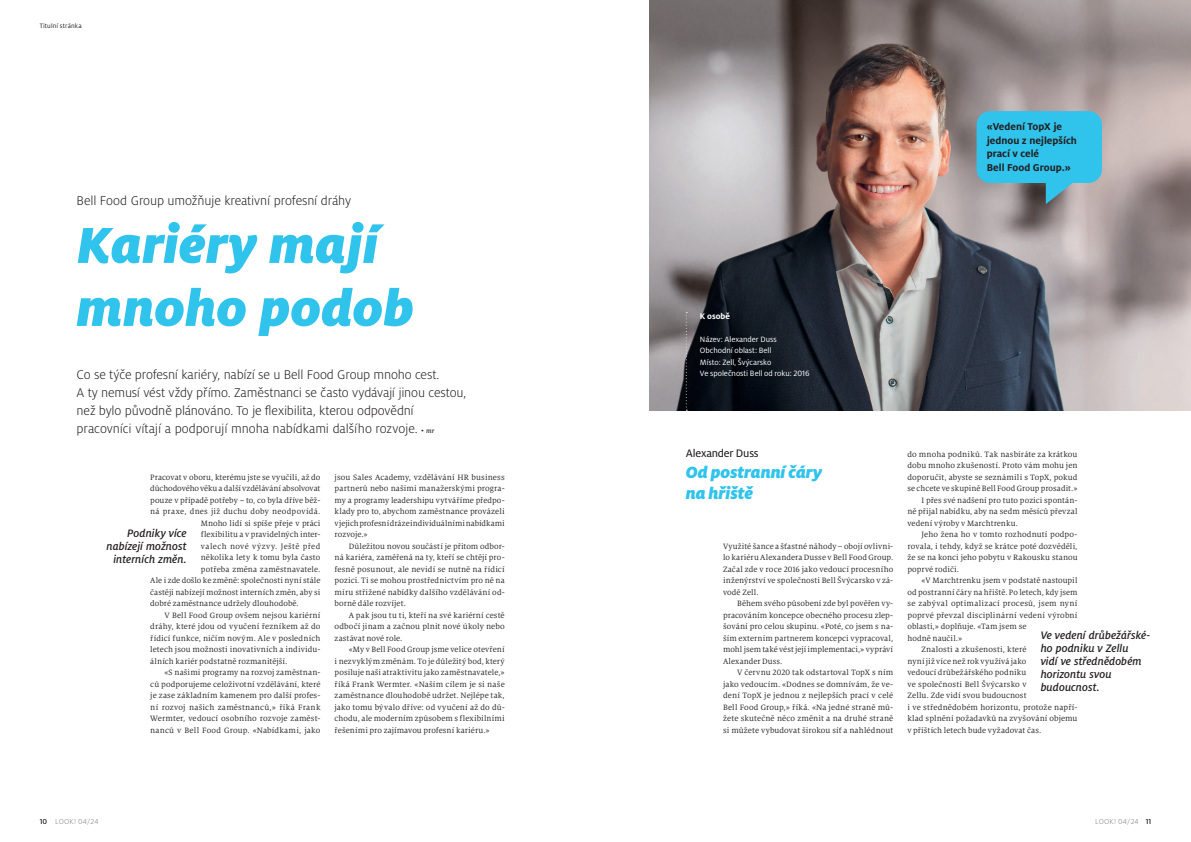
<style>
.page{position:relative;width:1191px;height:842px;background:#fff}
.page>*{position:absolute;margin:0;border:0;box-sizing:border-box;transform-origin:0 0}
.t1{font:italic 900 56px/63px "Milo Pro";color:#30c3ec}
.t2{font:italic 900 18px/21px "Milo Pro";letter-spacing:-.005em;color:#30c3ec}
.t3{font:300 14px/18px "Milo Pro";letter-spacing:-.01em;color:#231f20}
.t4{font:italic 500 12px/13px "Milo Pro";color:#231f20;text-align:right}
.t5{font:12px "Milo Pro Text";letter-spacing:-.02em;color:#231f20}
.t6{font:700 11px/13.5px "Milo Pro";color:#231f20}
.t7{font:700 9px "Milo Pro";color:#fff}
.t8{font:8.5px/11.5px "Milo Serif Pro";letter-spacing:.01em;color:#231f20;text-align:justify}
.t9{font:8.5px/11.5px "Milo Pro";letter-spacing:-.005em;color:#fff}
.t10{font:8.5px "Milo Serif Pro";letter-spacing:-.01em;color:#231f20}
.t11{font:8.5px "Milo Serif Pro";letter-spacing:.03em;color:#231f20}
.t12{font:8.5px "Milo Serif Pro";letter-spacing:.05em;color:#231f20}
.t13{font:300 8px "Milo Pro";letter-spacing:.025em;color:#808285}
.t14{font:7px "Milo Pro";letter-spacing:.015em;color:#231f20}
.s1{font-size:8.5px}
.s2{font-family:"Milo Serif Pro";font-weight:500;font-style:italic;font-size:7px}
.s3{font-weight:500;color:#231f20}
</style>
<div class="page">
<img style="left:649px;top:0;width:542px;height:411px">
<svg style="left:686px;top:312px;width:1px;height:99px"></svg>
<svg style="left:1045px;top:182px;width:48px;height:22px"></svg>
<div style="left:976px;top:111px;width:126px;height:72px;background:#30c3ec;border-radius:14px"></div>
<p class="t14" style="left:40px;top:22px;width:43px">Titulní stránka</p>
<h3 class="t3" style="left:77px;top:191px;width:276px">Bell Food Group umožňuje kreativní profesní dráhy</h3>
<h1 class="t1" style="left:77px;top:213px;width:339px">Kariéry mají mnoho podob</h1>
<p class="t3" style="left:77px;top:366px;width:391px">Co se týče profesní kariéry, nabízí se u Bell Food Group mnoho cest.<br>A ty nemusí vést vždy přímo. Zaměstnanci se často vydávají jinou cestou, než bylo původně plánováno. To je flexibilita, kterou odpovědní pracovníci vítají a podporují mnoha nabídkami dalšího rozvoje. <span class="s1">•</span> <span class="s2">mr</span></p>
<p class="t8" style="left:150px;top:471px;width:172px">Pracovat v oboru, kterému jste se vyučili, až do</p>
<p class="t10" style="left:150px;top:484px;width:172px">důchodového věku a další vzdělávání absolvovat</p>
<p class="t8" style="left:150px;top:494px;width:172px">pouze v případě potřeby – to, co byla dříve běž-</p>
<p class="t8" style="left:150px;top:506px;width:172px">ná praxe, dnes již duchu doby neodpovídá.</p>
<p class="t8" style="left:201px;top:517px;width:121px">Mnoho lidí si spíše přeje v práci</p>
<p class="t8" style="left:201px;top:529px;width:121px">flexibilitu a v pravidelných inter-</p>
<p class="t12" style="left:201px;top:541px;width:121px">valech nové výzvy. Ještě před</p>
<p class="t8" style="left:201px;top:552px;width:121px">několika lety k tomu byla často</p>
<p class="t8" style="left:201px;top:563px;width:121px">potřeba změna zaměstnavatele.</p>
<p class="t8" style="left:150px;top:575px;width:172px">Ale i zde došlo ke změně: společnosti nyní stále</p>
<p class="t8" style="left:150px;top:586px;width:172px">častěji nabízejí možnost interních změn, aby si</p>
<p class="t8" style="left:150px;top:598px;width:150px">dobré zaměstnance udržely dlouhodobě.</p>
<p class="t8" style="left:164px;top:609px;width:157px">V Bell Food Group ovšem nejsou kariérní</p>
<p class="t8" style="left:150px;top:621px;width:172px">dráhy, které jdou od vyučení řezníkem až do</p>
<p class="t8" style="left:150px;top:632px;width:172px">řídicí funkce, ničím novým. Ale v posledních</p>
<p class="t8" style="left:150px;top:644px;width:172px">letech jsou možnosti inovativních a individu-</p>
<p class="t8" style="left:150px;top:655px;width:139px">álních kariér podstatně rozmanitější.</p>
<p class="t8" style="left:164px;top:667px;width:157px">«S našimi programy na rozvoj zaměstnan-</p>
<p class="t8" style="left:150px;top:678px;width:172px">ců podporujeme celoživotní vzdělávání, které</p>
<p class="t8" style="left:150px;top:690px;width:172px">je zase základním kamenem pro další profes-</p>
<p class="t11" style="left:150px;top:702px;width:172px">ní rozvoj našich zaměstnanců,» říká Frank</p>
<p class="t8" style="left:150px;top:713px;width:172px">Wermter, vedoucí osobního rozvoje zaměst-</p>
<p class="t8" style="left:150px;top:724px;width:172px">nanců v Bell Food Group. «Nabídkami, jako</p>
<p class="t8" style="left:334px;top:471px;width:172px">jsou Sales Academy, vzdělávání HR business partnerů nebo našimi manažerskými progra&shy;my a programy leadershipu vytváříme předpo&shy;klady pro to, abychom zaměstnance provázeli v jejich profesní dráze individuálními nabídkami rozvoje.»</p>
<p class="t8" style="left:334px;top:540px;width:172px;text-indent:14px">Důležitou novou součástí je přitom odbor&shy;ná kariéra, zaměřená na ty, kteří se chtějí pro&shy;fesně posunout, ale nevidí se nutně na řídicí pozici. Ti se mohou prostřednictvím pro ně na míru střižené nabídky dalšího vzdělávání od&shy;borně dále rozvíjet.</p>
<p class="t8" style="left:334px;top:609px;width:172px;text-indent:14px">A pak jsou tu ti, kteří na své kariérní cestě odbočí jinam a začnou plnit nové úkoly nebo zastávat nové role.</p>
<p class="t8" style="left:334px;top:644px;width:172px;text-indent:14px">«My v Bell Food Group jsme velice otevření i nezvyklým změnám. To je důležitý bod, který posiluje naši atraktivitu jako zaměstnavatele,» říká Frank Wermter. «Naším cílem je si naše zaměstnance dlouhodobě udržet. Nejlépe tak, jako tomu bývalo dříve: od vyučení až do dů&shy;chodu, ale moderním způsobem s flexibilními řešeními pro zajímavou profesní kariéru.»</p>
<h3 class="t4" style="left:106px;top:527px;width:82px">Podniky více nabízejí možnost interních změn.</h3>
<p class="t6" style="left:986px;top:120px;width:92px">«Vedení TopX je jednou z nejlepších prací v celé<br>Bell Food Group.»</p>
<p class="t7" style="left:700px;top:311px;width:32px">K osobě</p>
<p class="t9" style="left:700px;top:333px;width:111px">Název: Alexander Duss<br>Obchodní oblast: Bell<br>Místo: Zell, Švýcarsko<br>Ve společnosti Bell od roku: 2016</p>
<h3 class="t5" style="left:686px;top:446px;width:74px">Alexander Duss</h3>
<h2 class="t2" style="left:686px;top:461px;width:138px">Od postranní čáry na hřiště</h2>
<p class="t8" style="left:723px;top:540px;width:172px">Využité šance a šťastné náhody – obojí ovlivni&shy;lo kariéru Alexandera Dusse v Bell Food Group.<br>Začal zde v roce 2016 jako vedoucí procesního inženýrství ve společnosti Bell Švýcarsko v zá&shy;vodě Zell.</p>
<p class="t8" style="left:723px;top:598px;width:172px;text-indent:14px">Během svého působení zde byl pověřen vy&shy;pracováním koncepce obecného procesu zlep&shy;šování pro celou skupinu. «Poté, co jsem s na&shy;ším externím partnerem koncepci vypracoval, mohl jsem také vést její implementaci,» vypráví Alexander Duss.</p>
<p class="t8" style="left:723px;top:667px;width:172px;text-indent:14px">V červnu 2020 tak odstartoval TopX s ním jako vedoucím. «Dodnes se domnívám, že ve&shy;dení TopX je jednou z nejlepších prací v celé Bell Food Group,» říká. «Na jedné straně mů&shy;žete skutečně něco změnit a na druhé straně si můžete vybudovat širokou síť a nahlédnout</p>
<p class="t8" style="left:907px;top:448px;width:172px">do mnoha podniků. Tak nasbíráte za krátkou</p>
<p class="t8" style="left:907px;top:460px;width:172px">dobu mnoho zkušeností. Proto vám mohu jen</p>
<p class="t8" style="left:907px;top:471px;width:172px">doporučit, abyste se seznámili s TopX, pokud</p>
<p class="t8" style="left:907px;top:483px;width:172px">se chcete ve skupině Bell Food Group prosadit.»</p>
<p class="t8" style="left:921px;top:494px;width:157px">I přes své nadšení pro tuto pozici spontán-</p>
<p class="t8" style="left:907px;top:506px;width:172px">ně přijal nabídku, aby na sedm měsíců převzal</p>
<p class="t8" style="left:907px;top:517px;width:112px">vedení výroby v Marchtrenku.</p>
<p class="t8" style="left:921px;top:529px;width:157px">Jeho žena ho v tomto rozhodnutí podpo-</p>
<p class="t8" style="left:907px;top:540px;width:172px">rovala, i tehdy, když se krátce poté dozvěděli,</p>
<p class="t8" style="left:907px;top:552px;width:172px">že se na konci jeho pobytu v Rakousku stanou</p>
<p class="t8" style="left:907px;top:563px;width:53px">poprvé rodiči.</p>
<p class="t8" style="left:921px;top:575px;width:157px">«V Marchtrenku jsem v podstatě nastoupil</p>
<p class="t8" style="left:907px;top:586px;width:172px">od postranní čáry na hřiště. Po letech, kdy jsem</p>
<p class="t8" style="left:907px;top:598px;width:172px">se zabýval optimalizací procesů, jsem nyní</p>
<p class="t8" style="left:907px;top:609px;width:172px">poprvé převzal disciplinární vedení výrobní</p>
<p class="t8" style="left:907px;top:621px;width:121px">oblasti,» doplňuje. «Tam jsem se</p>
<p class="t8" style="left:907px;top:632px;width:56px">hodně naučil.»</p>
<p class="t8" style="left:921px;top:644px;width:106px">Znalosti a zkušenosti, které</p>
<p class="t8" style="left:907px;top:655px;width:121px">nyní již více než rok využívá jako</p>
<p class="t8" style="left:907px;top:667px;width:121px">vedoucí drůbežářského podniku</p>
<p class="t8" style="left:907px;top:678px;width:121px">ve společnosti Bell Švýcarsko v</p>
<p class="t8" style="left:907px;top:690px;width:121px">Zellu. Zde vidí svou budoucnost</p>
<p class="t8" style="left:907px;top:701px;width:172px">i ve střednědobém horizontu, protože napří-</p>
<p class="t8" style="left:907px;top:713px;width:172px">klad splnění požadavků na zvyšování objemu</p>
<p class="t8" style="left:907px;top:724px;width:135px">v příštích letech bude vyžadovat čas.</p>
<h3 class="t4" style="left:1040px;top:628px;width:111px;text-align:left">Ve vedení drůbežářské&shy;ho podniku v Zellu<br>vidí ve střednědobém horizontu svou budoucnost.</h3>
<p class="t13" style="left:40px;top:817px;width:60px"><span class="s3">10</span> LOOK! 04/24</p>
<p class="t13" style="left:1095px;top:817px;width:58px">LOOK! 04/24 <span class="s3">11</span></p>
</div>
